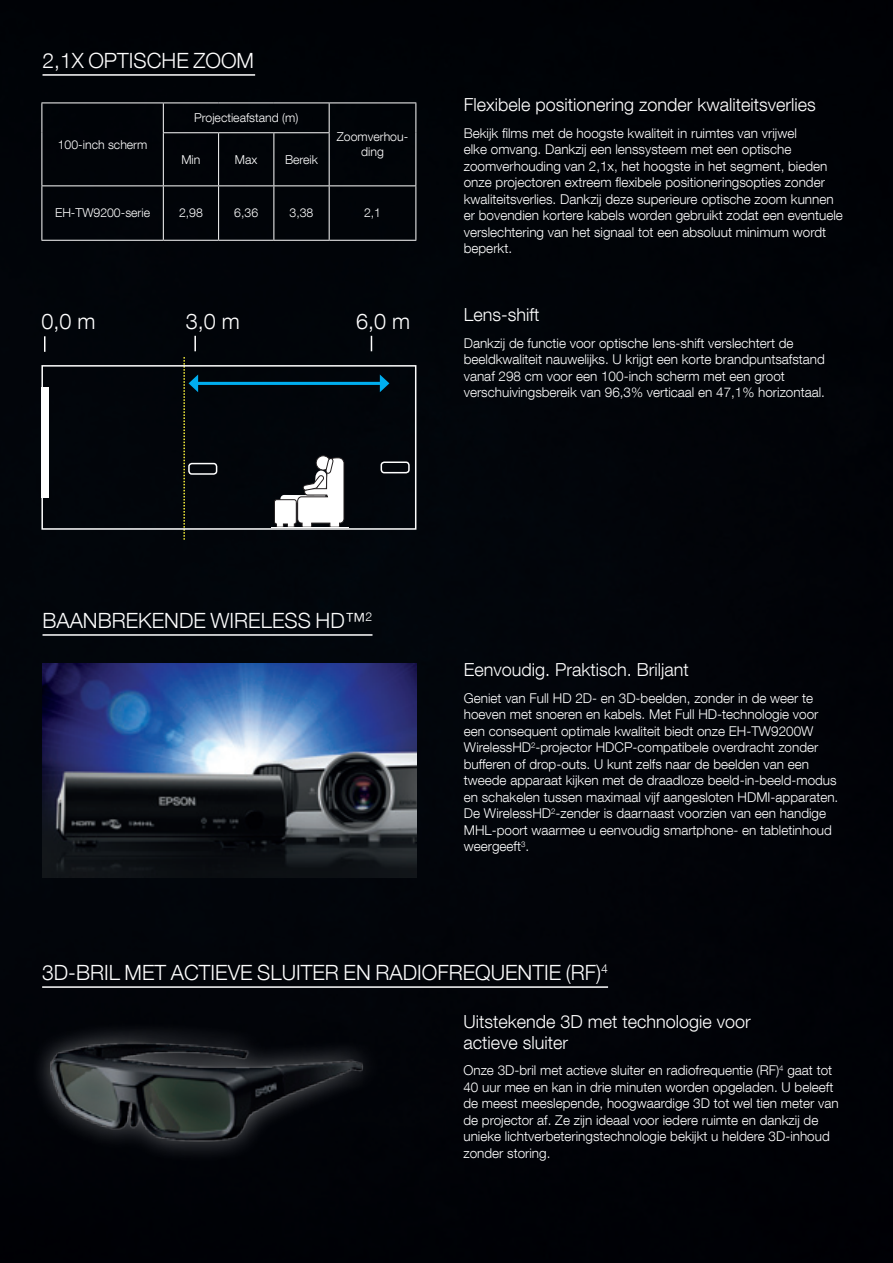
<style>
.page{position:relative;width:893px;height:1263px;background:#010408}
.page>*{position:absolute;margin:0;border:0;box-sizing:border-box;transform-origin:0 0}
.t1{font:300 21.6px "Helvetica Neue LT Com";color:#fff}
.t2{font:300 21px "Helvetica Neue LT Com";color:#fff}
.t3{font:300 18px/21px "Helvetica Neue LT Com";color:#fff}
.t4{font:300 13.5px/16.5px "Helvetica Neue LT Com";color:#fff}
.t5{font:300 12.3px/14.7px "Helvetica Neue LT Com";color:#fff;text-align:center}
</style>
<div class="page">
<img style="left:43px;top:663px;width:374px;height:215px">
<hr style="left:43px;top:634px;width:329px;height:2px;background:#fff">
<img style="left:23px;top:1021px;width:367px;height:158px">
<hr style="left:42px;top:986px;width:566px;height:2px;background:#fff">
<hr style="left:41px;top:102px;width:122px;height:1px;background:#fff">
<hr style="left:41px;top:103px;width:1px;height:30px;background:#fff">
<hr style="left:41px;top:133px;width:1px;height:52px;background:#fff">
<hr style="left:163px;top:102px;width:56px;height:1px;background:#fff">
<svg style="left:163px;top:103px;width:1px;height:29px"></svg>
<hr style="left:219px;top:102px;width:55px;height:1px;background:#fff">
<hr style="left:274px;top:102px;width:55px;height:1px;background:#fff">
<hr style="left:329px;top:102px;width:87px;height:1px;background:#fff">
<svg style="left:329px;top:103px;width:1px;height:29px"></svg>
<hr style="left:415px;top:103px;width:1px;height:30px;background:#fff">
<hr style="left:415px;top:133px;width:1px;height:52px;background:#fff">
<hr style="left:163px;top:132px;width:56px;height:1px;background:#fff">
<hr style="left:163px;top:133px;width:1px;height:52px;background:#fff">
<hr style="left:219px;top:132px;width:55px;height:1px;background:#fff">
<hr style="left:218px;top:133px;width:1px;height:52px;background:#fff">
<hr style="left:274px;top:132px;width:56px;height:1px;background:#fff">
<hr style="left:273px;top:133px;width:1px;height:52px;background:#fff">
<hr style="left:329px;top:133px;width:1px;height:52px;background:#fff">
<hr style="left:41px;top:185px;width:122px;height:1px;background:#fff">
<hr style="left:41px;top:186px;width:1px;height:54px;background:#fff">
<hr style="left:163px;top:185px;width:56px;height:1px;background:#fff">
<hr style="left:163px;top:186px;width:1px;height:54px;background:#fff">
<hr style="left:219px;top:185px;width:55px;height:1px;background:#fff">
<hr style="left:218px;top:186px;width:1px;height:54px;background:#fff">
<hr style="left:274px;top:185px;width:55px;height:1px;background:#fff">
<hr style="left:273px;top:186px;width:1px;height:54px;background:#fff">
<hr style="left:329px;top:185px;width:87px;height:1px;background:#fff">
<hr style="left:329px;top:186px;width:1px;height:54px;background:#fff">
<hr style="left:415px;top:186px;width:1px;height:54px;background:#fff">
<hr style="left:41px;top:240px;width:122px;height:1px;background:#fff">
<hr style="left:163px;top:240px;width:56px;height:1px;background:#fff">
<hr style="left:219px;top:240px;width:55px;height:1px;background:#fff">
<hr style="left:274px;top:240px;width:55px;height:1px;background:#fff">
<hr style="left:329px;top:240px;width:87px;height:1px;background:#fff">
<hr style="left:43px;top:74px;width:212px;height:2px;background:#fff">
<hr style="left:195px;top:382px;width:188px;height:3px;background:#00aeef">
<svg style="left:380px;top:374px;width:9px;height:18px"></svg>
<svg style="left:183px;top:357px;width:15px;height:183px;background:#0e1613"></svg>
<svg style="left:44px;top:336px;width:2px;height:16px"></svg>
<svg style="left:194px;top:336px;width:2px;height:15px"></svg>
<svg style="left:371px;top:336px;width:1px;height:15px"></svg>
<div style="left:42px;top:387px;width:7px;height:110px;background:#fff"></div>
<div style="left:41px;top:365px;width:375px;height:165px;border:2px solid #fff"></div>
<div style="left:188px;top:463px;width:29px;height:12px;border:2px solid #fff;border-radius:3px"></div>
<div style="left:381px;top:461px;width:29px;height:12px;border:2px solid #fff;border-radius:3px"></div>
<div style="left:315px;top:455px;width:16px;height:16px;border:1px solid #231f20;border-radius:50%"></div>
<svg style="left:274px;top:458px;width:70px;height:69px"></svg>
<hr style="left:271px;top:527px;width:77px;height:1px;background:#fff">
<p class="t2" style="left:43px;top:48px;width:213px">2,1X OPTISCHE ZOOM</p>
<p class="t5" style="left:58px;top:137px;width:91px">100-inch scherm</p>
<p class="t5" style="left:194px;top:110px;width:106px">Projectieafstand (m)</p>
<p class="t5" style="left:181px;top:152px;width:21px">Min</p>
<p class="t5" style="left:235px;top:152px;width:24px">Max</p>
<p class="t5" style="left:285px;top:152px;width:35px">Bereik</p>
<p class="t5" style="left:337px;top:129px;width:73px">Zoomverhou&shy;ding</p>
<p class="t5" style="left:55px;top:205px;width:97px">EH-TW9200-serie</p>
<p class="t5" style="left:179px;top:205px;width:25px">2,98</p>
<p class="t5" style="left:234px;top:205px;width:25px">6,36</p>
<p class="t5" style="left:290px;top:205px;width:25px">3,38</p>
<p class="t5" style="left:364px;top:205px;width:19px">2,1</p>
<p class="t3" style="left:464px;top:94px;width:354px">Flexibele positionering zonder kwaliteitsverlies</p>
<p class="t4" style="left:464px;top:124px;width:381px">Bekijk films met de hoogste kwaliteit in ruimtes van vrijwel<br>elke omvang. Dankzij een lenssysteem met een optische zoomverhouding van 2,1x, het hoogste in het segment, bieden onze projectoren extreem flexibele positioneringsopties zonder kwaliteitsverlies. Dankzij deze superieure optische zoom kunnen er bovendien kortere kabels worden gebruikt zodat een eventuele verslechtering van het signaal tot een absoluut minimum wordt beperkt.</p>
<p class="t1" style="left:41px;top:308px;width:56px">0,0 m</p>
<p class="t1" style="left:186px;top:308px;width:56px">3,0 m</p>
<p class="t1" style="left:356px;top:308px;width:56px">6,0 m</p>
<p class="t3" style="left:464px;top:304px;width:77px">Lens-shift</p>
<p class="t4" style="left:464px;top:334px;width:363px">Dankzij de functie voor optische lens-shift verslechtert de beeldkwaliteit nauwelijks. U krijgt een korte brandpuntsafstand vanaf 298 cm voor een 100-inch scherm met een groot verschuivingsbereik van 96,3% verticaal en 47,1% horizontaal.</p>
<p class="t2" style="left:43px;top:608px;width:331px">BAANBREKENDE WIRELESS HD™<sup>2</sup></p>
<p class="t3" style="left:464px;top:659px;width:227px">Eenvoudig. Praktisch. Briljant</p>
<p class="t4" style="left:464px;top:690px;width:376px">Geniet van Full HD 2D- en 3D-beelden, zonder in de weer te hoeven met snoeren en kabels. Met Full HD-technologie voor een consequent optimale kwaliteit biedt onze EH-TW9200W WirelessHD<sup>2</sup>-projector HDCP-compatibele overdracht zonder bufferen of drop-outs. U kunt zelfs naar de beelden van een tweede apparaat kijken met de draadloze beeld-in-beeld-modus en schakelen tussen maximaal vijf aangesloten HDMI-apparaten.<br>De WirelessHD<sup>2</sup>-zender is daarnaast voorzien van een handige MHL-poort waarmee u eenvoudig smartphone- en tabletinhoud weergeeft<sup>3</sup>.</p>
<p class="t2" style="left:42px;top:960px;width:567px">3D-BRIL MET ACTIEVE SLUITER EN RADIOFREQUENTIE (RF)<sup>4</sup></p>
<p class="t3" style="left:463px;top:1010px;width:289px">Uitstekende 3D met technologie voor actieve sluiter</p>
<p class="t4" style="left:463px;top:1062px;width:377px">Onze 3D-bril met actieve sluiter en radiofrequentie (RF)<sup>4</sup> gaat tot 40 uur mee en kan in drie minuten worden opgeladen. U beleeft de meest meeslepende, hoogwaardige 3D tot wel tien meter van de projector af. Ze zijn ideaal voor iedere ruimte en dankzij de unieke lichtverbeteringstechnologie bekijkt u heldere 3D-inhoud zonder storing.</p>
</div>
